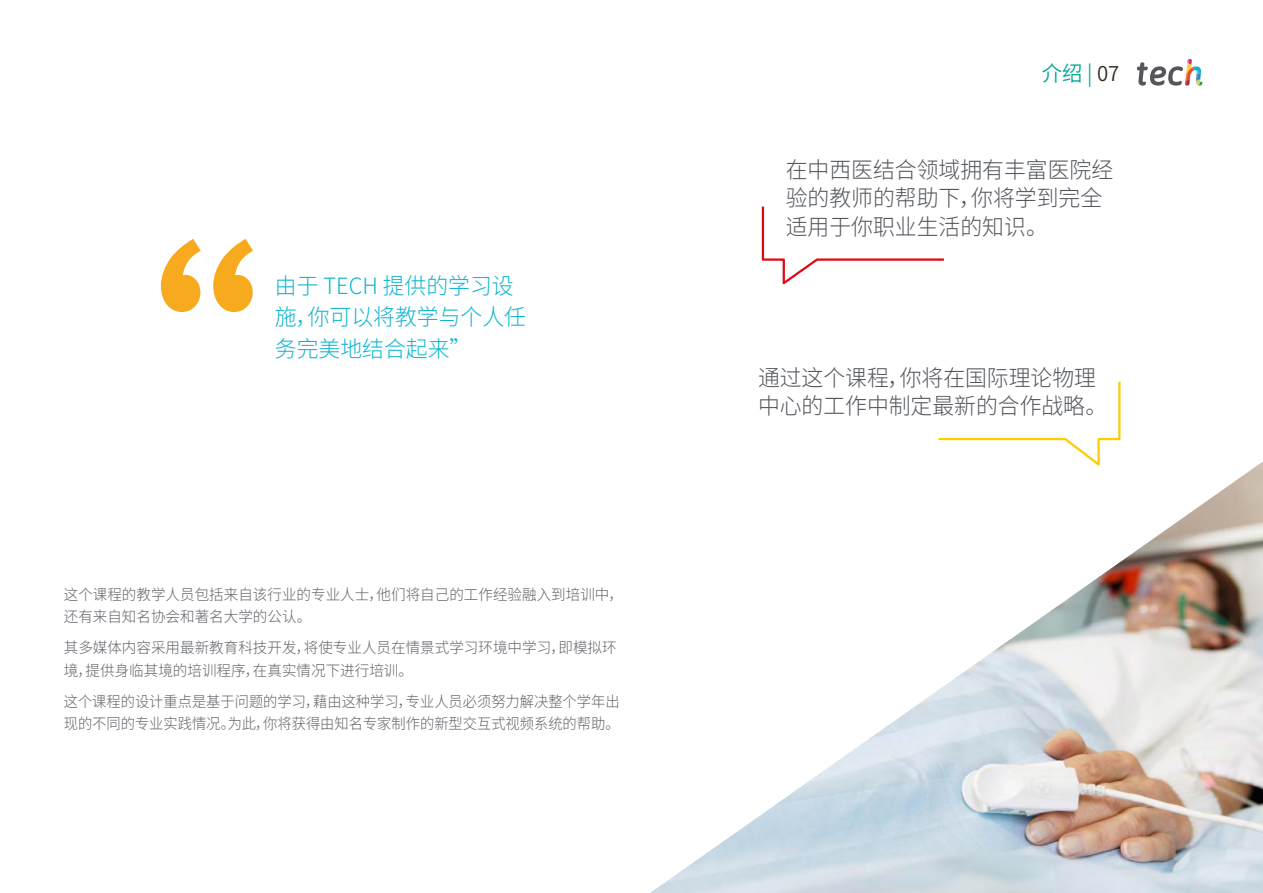
<style>
.page{position:relative;width:1263px;height:893px;background:#fff}
.page>*{position:absolute;margin:0;border:0;box-sizing:border-box;transform-origin:0 0}
.t1{font:300 22.5px/28.5px "Source Han Sans CN";color:#52555b}
.t2{font:300 22.5px/31.5px "Source Han Sans CN";color:#0fb6cf}
.t3{font:21px "Source Han Sans CN";color:#00a996}
.t4{font:300 15px/22.5px "Source Han Sans CN";color:#61646a}
.t5{font:300 15px/22.5px "Source Han Sans CN";color:#61646a;scale:.95 1}
.s1{color:#312e20}
</style>
<div class="page">
<svg style="left:161px;top:239px;width:92px;height:73px"></svg>
<svg style="left:938px;top:381px;width:183px;height:80px"></svg>
<svg style="left:761px;top:206px;width:183px;height:79px"></svg>
<svg style="left:1137px;top:59px;width:65px;height:27px"></svg>
<img style="left:650px;top:461px;width:613px;height:432px">
<h1 class="t2" style="left:275px;top:270px;width:252px">由于 TECH 提供的学习设施，你可以将教学与个人任务完美地结合起来”</h1>
<p class="t4" style="left:64px;top:583px;width:561px">这个课程的教学人员包括来自该行业的专业人士，他们将自己的工作经验融入到培训中，还有来自知名协会和著名大学的公认。</p>
<p class="t4" style="left:64px;top:637px;width:554px">其多媒体内容采用最新教育科技开发，将使专业人员在情景式学习环境中学习，即模拟环境，提供身临其境的培训程序，在真实情况下进行培训。</p>
<p class="t5" style="left:64px;top:690px;width:587px">这个课程的设计重点是基于问题的学习，藉由这种学习，专业人员必须努力解决整个学年出现的不同的专业实践情况。为此，你将获得由知名专家制作的新型交互式视频系统的帮助。</p>
<h2 class="t3" style="left:1042px;top:61px;width:79px">介绍 | <span class="s1">07</span></h2>
<h1 class="t1" style="left:786px;top:156px;width:329px">在中西医结合领域拥有丰富医院经验的教师的帮助下，你将学到完全适用于你职业生活的知识。</h1>
<h1 class="t1" style="left:758px;top:363px;width:351px">通过这个课程，你将在国际理论物理中心的工作中制定最新的合作战略。</h1>
</div>
